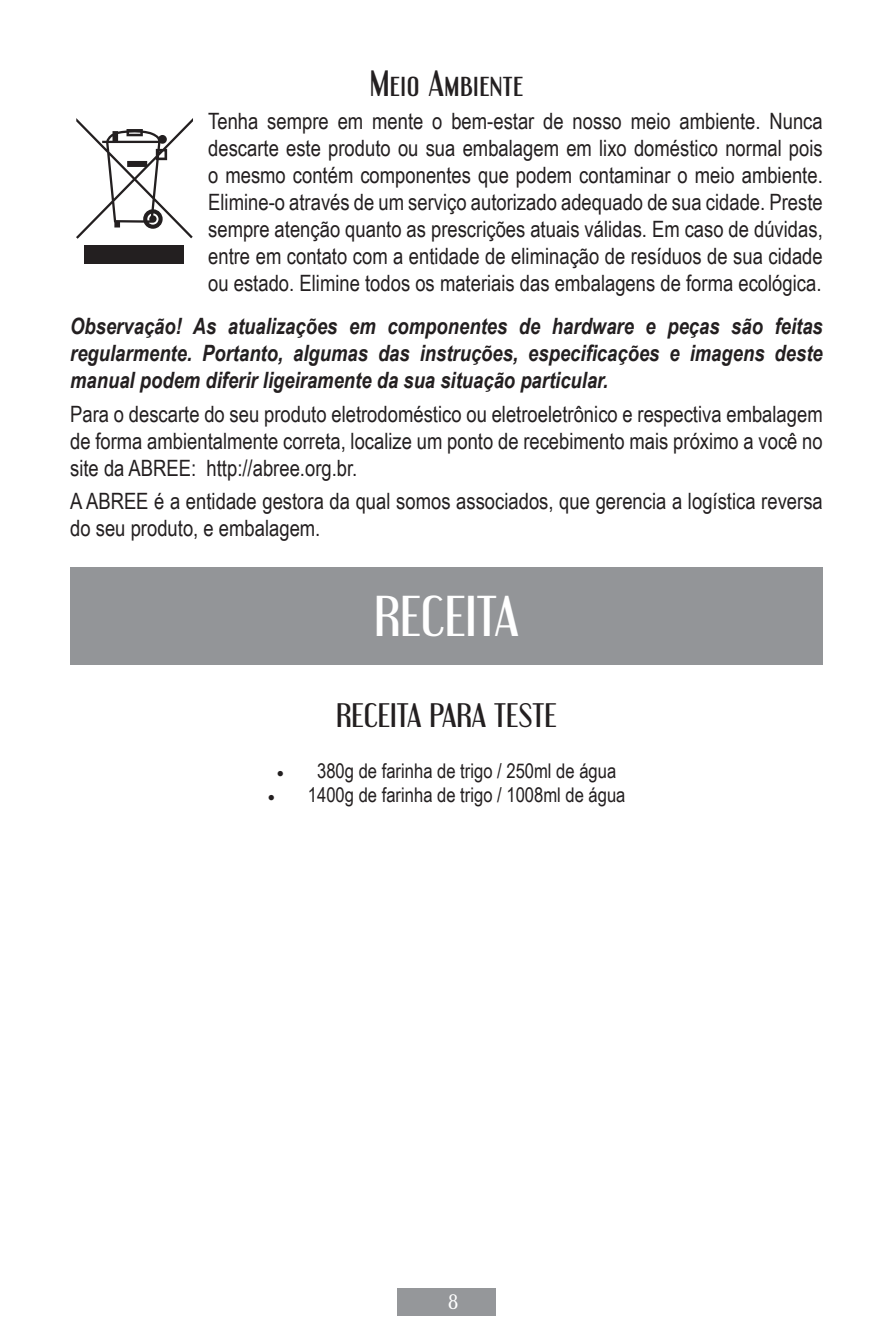
<style>
.page{position:relative;width:893px;height:1340px;background:#fff}
.page>*{position:absolute;margin:0;border:0;box-sizing:border-box;transform-origin:0 0}
.t1{font:49.5px "Engebrechtre Rg";color:#fff}
.t2{font:31.5px "Engebrechtre Rg";color:#231f20}
.t3{font:29.25px "Engebrechtre Rg";color:#231f20}
.t4{font:22.5px/27px "Arial Narrow";color:#231f20;text-align:justify}
.t5{font:italic 700 22.5px/27px "Arial Narrow";color:#231f20;text-align:justify}
.t6{font:20.25px "Arial Narrow";color:#231f20}
.t7{font:18px "Engebrechtre Rg";color:#fff}
.s1{font-family:"Minion Pro"}
</style>
<div class="page">
<div style="left:397px;top:1287px;width:99px;height:28px;background:#95979a"></div>
<div style="left:85px;top:245px;width:99px;height:18px;background:#231f20"></div>
<svg style="left:76px;top:118px;width:117px;height:121px"></svg>
<div style="left:70px;top:567px;width:753px;height:97px;background:#939598"></div>
<h2 class="t2" style="left:370px;top:64px;width:155px">Meio Ambiente</h2>
<p class="t4" style="left:208px;top:107px;width:616px">Tenha sempre em mente o bem-estar de nosso meio ambiente. Nunca descarte este produto ou sua embalagem em lixo doméstico normal pois o mesmo contém componentes que podem contaminar o meio ambiente.<br>Elimine-o através de um serviço autorizado adequado de sua cidade. Preste sempre atenção quanto as prescrições atuais válidas. Em caso de dúvidas, entre em contato com a entidade de eliminação de resíduos de sua cidade ou estado. Elimine todos os materiais das embalagens de forma ecológica.</p>
<p class="t5" style="left:70px;top:312px;width:754px">Observação! As atualizações em componentes de hardware e peças são feitas regularmente. Portanto, algumas das instruções, especificações e imagens deste manual podem diferir ligeiramente da sua situação particular.</p>
<p class="t4" style="left:70px;top:399px;width:754px">Para o descarte do seu produto eletrodoméstico ou eletroeletrônico e respectiva embalagem de forma ambientalmente correta, localize um ponto de recebimento mais próximo a você no site da ABREE: http://abree.org.br.</p>
<p class="t4" style="left:70px;top:487px;width:754px">A ABREE é a entidade gestora da qual somos associados, que gerencia a logística reversa do seu produto, e embalagem.</p>
<h1 class="t1" style="left:374px;top:586px;width:146px">RECEITA</h1>
<h3 class="t3" style="left:336px;top:697px;width:222px">RECEITA PARA TESTE</h3>
<p class="t6" style="left:277px;top:756px;width:341px"><span class="s1">•</span> 380g de farinha de trigo / 250ml de água</p>
<p class="t6" style="left:267px;top:780px;width:360px"><span class="s1">•</span> 1400g de farinha de trigo / 1008ml de água</p>
<p class="t7" style="left:448px;top:1290px;width:12px">8</p>
</div>
